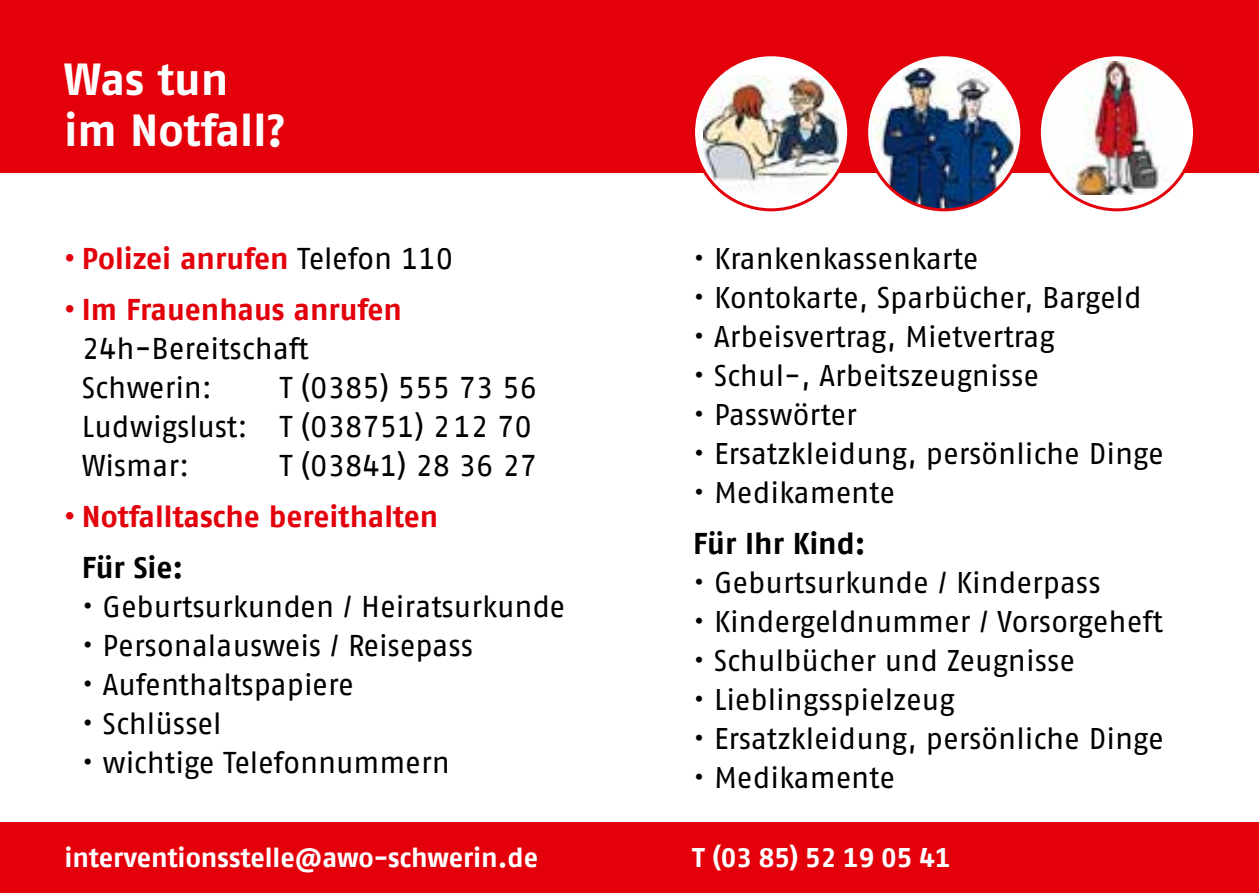
<style>
.page{position:relative;width:1259px;height:893px;background:#fff}
.page>*{position:absolute;margin:0;border:0;box-sizing:border-box;transform-origin:0 0}
.t1{font:700 45px/51px "Fago No";letter-spacing:-.005em;color:#fff}
.t2{font:30px "Fago No";letter-spacing:-.005em;color:#000}
.t3{font:30px/39px "AWO Fago Office";color:#000}
.t4{font:700 30px "AWO Fago Office";color:#e3000b}
.t5{font:700 30px "AWO Fago Office";color:#000}
.t6{font:700 27px "AWO Fago Office";color:#fff}
.s1{font-weight:400;color:#000}
</style>
<div class="page">
<div style="left:0;top:0;width:1259px;height:172px;background:#e3000b"></div>
<div style="left:0;top:823px;width:1259px;height:70px;background:#e3000b"></div>
<svg style="left:693px;top:55px;width:155px;height:155px;fill:#fff"></svg>
<img style="left:704px;top:76px;width:134px;height:120px">
<div style="left:692px;top:53px;width:158px;height:158px;border:3px solid #e3000b;border-radius:50%"></div>
<svg style="left:866px;top:55px;width:155px;height:155px"></svg>
<img style="left:871px;top:68px;width:150px;height:142px">
<div style="left:865px;top:53px;width:158px;height:158px;border:3px solid #e3000b;border-radius:50%"></div>
<svg style="left:1039px;top:55px;width:155px;height:155px;fill:#fff"></svg>
<div style="left:1038px;top:53px;width:158px;height:158px;border:3px solid #e3000b;border-radius:50%"></div>
<img style="left:1050px;top:62px;width:133px;height:133px">
<h1 class="t1" style="left:64px;top:53px;width:224px">Was tun im Notfall?</h1>
<p class="t4" style="left:64px;top:241px;width:391px">• Polizei anrufen <span class="s1">Telefon 110</span></p>
<p class="t4" style="left:64px;top:292px;width:340px">• Im Frauenhaus anrufen</p>
<p class="t3" style="left:82px;top:329px;width:228px">24h-Bereitschaft<br>Schwerin:</p>
<p class="t3" style="left:82px;top:368px;width:457px;text-indent:198px">T (0385) 555 73 56<br>Ludwigslust: T (038751) 212 70<br>Wismar:</p>
<p class="t3" style="left:280px;top:446px;width:259px">T (03841) 28 36 27</p>
<p class="t4" style="left:64px;top:499px;width:376px">• Notfalltasche bereithalten</p>
<p class="t5" style="left:82px;top:550px;width:103px">Für Sie:</p>
<p class="t3" style="left:82px;top:587px;width:485px">• Geburtsurkunden / Heiratsurkunde</p>
<p class="t3" style="left:82px;top:626px;width:393px">• Personalausweis / Reisepass</p>
<p class="t3" style="left:82px;top:665px;width:274px">• Aufenthaltspapiere</p>
<p class="t3" style="left:82px;top:704px;width:141px">• Schlüssel</p>
<p class="t3" style="left:82px;top:743px;width:370px">• wichtige Telefonnummern</p>
<p class="t2" style="left:693px;top:241px;width:287px">• Krankenkassenkarte</p>
<p class="t2" style="left:693px;top:280px;width:450px">• Kontokarte, Sparbücher, Bargeld</p>
<p class="t2" style="left:693px;top:319px;width:363px">• Arbeisvertrag, Mietvertrag</p>
<p class="t2" style="left:693px;top:358px;width:347px">• Schul-, Arbeitszeugnisse</p>
<p class="t2" style="left:693px;top:397px;width:165px">• Passwörter</p>
<p class="t2" style="left:693px;top:436px;width:472px">• Ersatzkleidung, persönliche Dinge</p>
<p class="t2" style="left:693px;top:475px;width:203px">• Medikamente</p>
<p class="t5" style="left:693px;top:525px;width:174px">Für Ihr Kind:</p>
<p class="t2" style="left:693px;top:565px;width:409px">• Geburtsurkunde / Kinderpass</p>
<p class="t2" style="left:693px;top:604px;width:471px">• Kindergeldnummer / Vorsorgeheft</p>
<p class="t2" style="left:693px;top:643px;width:383px">• Schulbücher und Zeugnisse</p>
<p class="t2" style="left:693px;top:682px;width:263px">• Lieblingsspielzeug</p>
<p class="t2" style="left:693px;top:721px;width:472px">• Ersatzkleidung, persönliche Dinge</p>
<p class="t2" style="left:693px;top:760px;width:203px">• Medikamente</p>
<p class="t6" style="left:65px;top:842px;width:475px">interventionsstelle@awo-schwerin.de</p>
<p class="t6" style="left:692px;top:842px;width:260px">T (03 85) 52 19 05 41</p>
</div>
